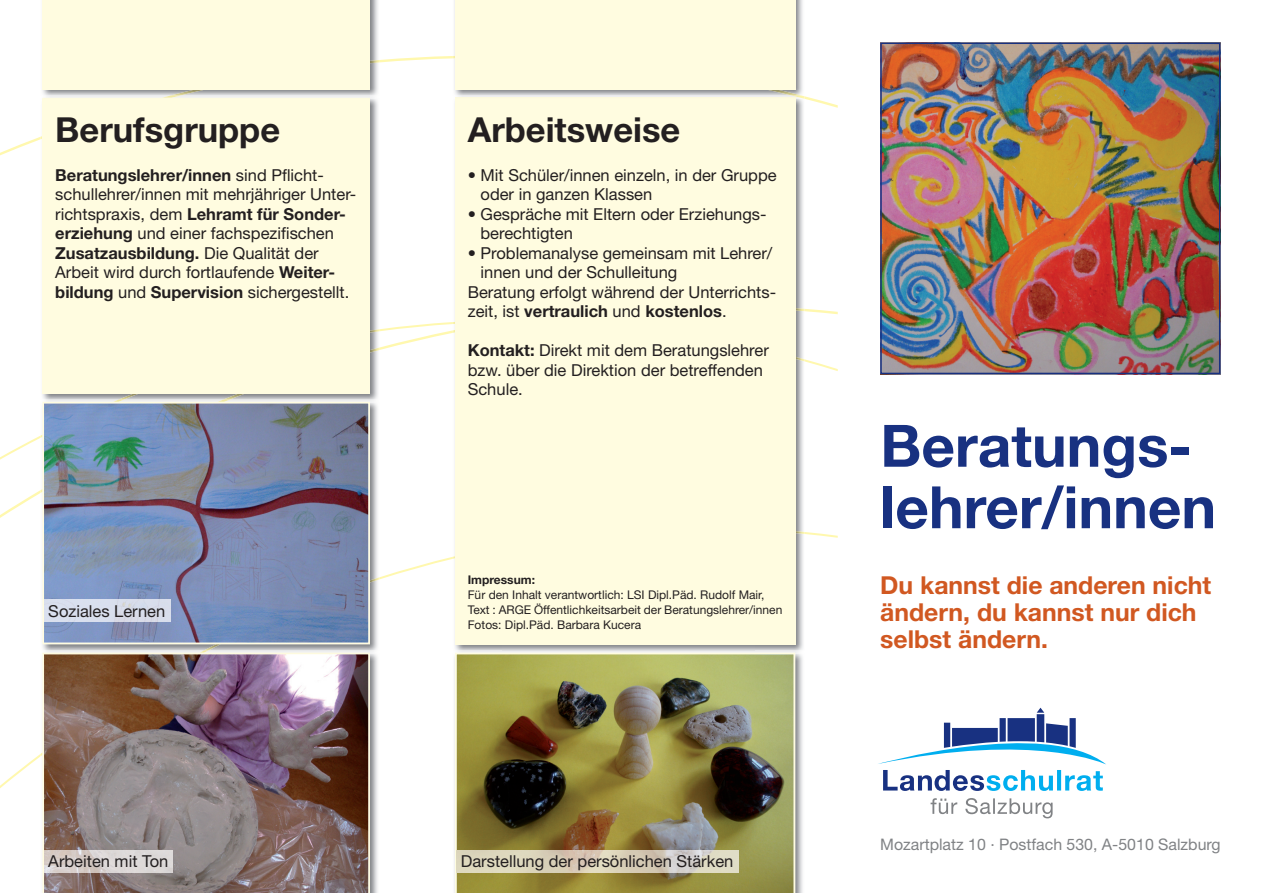
<style>
.page{position:relative;width:1263px;height:893px;background:#fff}
.page>*{position:absolute;margin:0;border:0;box-sizing:border-box;transform-origin:0 0}
.t1{font:700 58.5px/61.5px "Helvetica Neue";color:#183181}
.t2{font:700 34.5px "Helvetica Neue";color:#231f20}
.t3{font:700 24.75px/27px "Helvetica Neue";color:#d15821}
.t4{font:16.5px/19.5px "Helvetica Neue";color:#231f20}
.t5{font:700 16.5px "Helvetica Neue";color:#231f20}
.t6{font:15.9px "Helvetica Neue";color:#808285}
.t7{font:12px/15px "Helvetica Neue";color:#231f20}
.t8{font:700 12px "Helvetica Neue";color:#231f20}
.s1{font-weight:700}
.s2{font-weight:400}
</style>
<div class="page">
<svg style="left:0;top:56px;width:838px;height:99px"></svg>
<svg style="left:0;top:309px;width:838px;height:209px"></svg>
<img style="left:40px;top:98px;width:339px;height:302px">
<img style="left:118px;top:329px;width:261px;height:71px">
<img style="left:223px;top:348px;width:156px;height:52px">
<div style="left:43px;top:98px;width:327px;height:295px;background:#fffce0"></div>
<img style="left:453px;top:98px;width:49px;height:553px">
<img style="left:755px;top:99px;width:50px;height:552px">
<img style="left:453px;top:333px;width:352px;height:28px">
<img style="left:453px;top:531px;width:352px;height:28px">
<img style="left:453px;top:308px;width:352px;height:25px">
<div style="left:455px;top:98px;width:340px;height:546px;background:#fffce0"></div>
<img style="left:40px;top:0;width:339px;height:96px">
<img style="left:170px;top:60px;width:209px;height:36px">
<img style="left:40px;top:96px;width:339px;height:2px">
<svg style="left:162px;top:96px;width:18px;height:2px"></svg>
<div style="left:43px;top:0;width:327px;height:89px;background:#fffce0"></div>
<img style="left:453px;top:0;width:352px;height:98px">
<img style="left:453px;top:56px;width:349px;height:40px">
<svg style="left:792px;top:96px;width:13px;height:3px"></svg>
<div style="left:455px;top:0;width:340px;height:89px;background:#fffce0"></div>
<img style="left:883px;top:46px;width:334px;height:325px">
<div style="left:880px;top:43px;width:340px;height:331px;border:2px solid #183181"></div>
<svg style="left:930px;top:798px;width:122px;height:20px"></svg>
<svg style="left:883px;top:770px;width:220px;height:21px"></svg>
<svg style="left:878px;top:708px;width:228px;height:56px"></svg>
<img style="left:454px;top:654px;width:349px;height:239px">
<img style="left:455px;top:653px;width:340px;height:240px">
<img style="left:40px;top:654px;width:338px;height:239px">
<svg style="left:40px;top:752px;width:3px;height:4px"></svg>
<img style="left:43px;top:654px;width:327px;height:239px">
<img style="left:44px;top:850px;width:128px;height:23px">
<img style="left:456px;top:850px;width:283px;height:23px">
<img style="left:40px;top:403px;width:339px;height:248px">
<img style="left:204px;top:577px;width:175px;height:74px">
<svg style="left:40px;top:489px;width:3px;height:4px"></svg>
<img style="left:40px;top:400px;width:339px;height:3px">
<svg style="left:113px;top:400px;width:11px;height:2px"></svg>
<svg style="left:218px;top:400px;width:11px;height:2px"></svg>
<svg style="left:200px;top:651px;width:8px;height:2px"></svg>
<img style="left:43px;top:402px;width:327px;height:242px">
<div style="left:44px;top:600px;width:127px;height:22px;background:#d9deed"></div>
<h2 class="t2" style="left:55px;top:108px;width:226px">Berufsgruppe</h2>
<p class="t4" style="left:55px;top:165px;width:303px"><span class="s1">Beratungslehrer/innen</span> sind Pflicht&shy;schullehrer/innen mit mehrjähriger Unter&shy;richtspraxis, dem <span class="s1">Lehramt für Sonder&shy;erziehung</span> und einer fachspezifischen <span class="s1">Zusatzausbildung.</span> Die Qualität der Arbeit wird durch fortlaufende <span class="s1">Weiter&shy;bildung</span> und <span class="s1">Supervision</span> sichergestellt.</p>
<p class="t4" style="left:48px;top:601px;width:119px">Soziales Lernen</p>
<h2 class="t2" style="left:468px;top:108px;width:214px">Arbeitsweise</h2>
<p class="t4" style="left:480px;top:165px;width:298px;text-indent:-13px">• Mit Schüler/innen einzeln, in der Gruppe oder in ganzen Klassen</p>
<p class="t4" style="left:480px;top:204px;width:288px;text-indent:-13px">• Gespräche mit Eltern oder Erziehungs&shy;berechtigten</p>
<p class="t4" style="left:468px;top:243px;width:306px">• Problemanalyse gemeinsam mit Lehrer/</p>
<p class="t4" style="left:480px;top:262px;width:198px">innen und der Schulleitung</p>
<p class="t4" style="left:468px;top:282px;width:310px">Beratung erfolgt während der Unterrichts-</p>
<p class="t5" style="left:468px;top:301px;width:260px"><span class="s2">zeit, ist</span> vertraulich <span class="s2">und</span> kostenlos<span class="s2">.</span></p>
<p class="t4" style="left:468px;top:340px;width:303px"><span class="s1">Kontakt:</span> Direkt mit dem Beratungslehrer bzw. über die Direktion der betreffenden<br>Schule.</p>
<p class="t8" style="left:468px;top:573px;width:69px">Impressum:</p>
<p class="t7" style="left:468px;top:587px;width:316px">Für den Inhalt verantwortlich: LSI Dipl.Päd. Rudolf Mair,<br>Text : ARGE Öffentlichkeitsarbeit der Beratungslehrer/innen<br>Fotos: Dipl.Päd. Barbara Kucera</p>
<p class="t4" style="left:48px;top:852px;width:122px">Arbeiten mit Ton</p>
<p class="t4" style="left:461px;top:852px;width:274px">Darstellung der persönlichen Stärken</p>
<h1 class="t1" style="left:880px;top:414px;width:337px">Beratungs&shy;lehrer/innen</h1>
<h3 class="t3" style="left:880px;top:571px;width:332px">Du kannst die anderen nicht ändern, du kannst nur dich selbst ändern.</h3>
<p class="t6" style="left:880px;top:835px;width:342px">Mozartplatz 10 · Postfach 530, A-5010 Salzburg</p>
</div>
